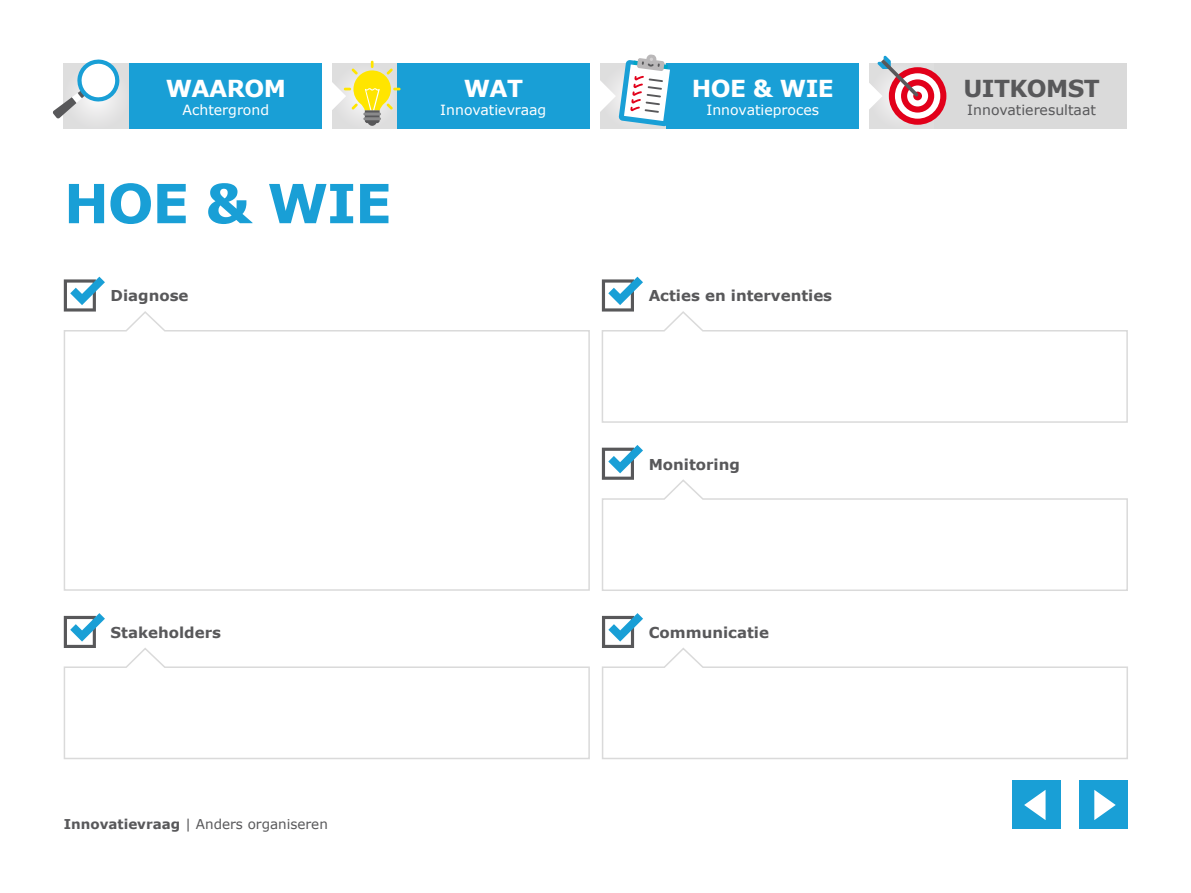
<style>
.page{position:relative;width:1191px;height:893px;background:#fff}
.page>*{position:absolute;margin:0;border:0;box-sizing:border-box;transform-origin:0 0}
.t1{font:700 54px "Verdana";letter-spacing:-.025em;color:#199fd6}
.t2{font:700 23.4px "Verdana";letter-spacing:-.025em;color:#fff}
.t3{font:700 23.4px "Verdana";letter-spacing:-.025em;color:#58585a}
.t4{font:700 15px "Verdana";color:#58585a}
.t5{font:14.1px "Verdana";color:#fff}
.t6{font:14.1px "Verdana";color:#58585a}
.t7{font:13.5px "Verdana";color:#58585a}
.s1{font-weight:700}
</style>
<div class="page">
<div style="left:1079px;top:781px;width:48px;height:48px;background:#199fd6"></div>
<svg style="left:1094px;top:790px;width:21px;height:30px"></svg>
<div style="left:1012px;top:781px;width:48px;height:48px;background:#199fd6"></div>
<svg style="left:1024px;top:790px;width:21px;height:30px"></svg>
<svg style="left:63px;top:310px;width:527px;height:281px"></svg>
<svg style="left:601px;top:310px;width:527px;height:113px"></svg>
<svg style="left:64px;top:277px;width:41px;height:35px"></svg>
<svg style="left:64px;top:613px;width:41px;height:33px"></svg>
<svg style="left:602px;top:613px;width:41px;height:33px"></svg>
<div style="left:869px;top:64px;width:65px;height:65px;background:#dedede"></div>
<div style="left:934px;top:64px;width:193px;height:65px;background:#dadada"></div>
<div style="left:332px;top:64px;width:65px;height:65px;background:#dedede"></div>
<div style="left:601px;top:64px;width:65px;height:65px;background:#dedede"></div>
<div style="left:64px;top:64px;width:65px;height:65px;background:#dfdfdf"></div>
<div style="left:666px;top:64px;width:192px;height:65px;background:#199fd6"></div>
<div style="left:397px;top:64px;width:193px;height:65px;background:#199fd6"></div>
<div style="left:129px;top:64px;width:193px;height:65px;background:#199fd6"></div>
<svg style="left:602px;top:445px;width:41px;height:33px"></svg>
<svg style="left:602px;top:277px;width:41px;height:35px"></svg>
<svg style="left:601px;top:478px;width:527px;height:113px"></svg>
<svg style="left:63px;top:646px;width:527px;height:113px"></svg>
<svg style="left:602px;top:646px;width:526px;height:113px"></svg>
<svg style="left:53px;top:59px;width:67px;height:60px"></svg>
<svg style="left:317px;top:61px;width:83px;height:65px"></svg>
<div style="left:889px;top:67px;width:57px;height:58px;background:#e2001a;border-radius:50%"></div>
<div style="left:895px;top:73px;width:45px;height:46px;background:#fff;border-radius:50%"></div>
<div style="left:901px;top:79px;width:33px;height:34px;background:#e2001a;border-radius:50%"></div>
<div style="left:907px;top:85px;width:21px;height:21px;background:#fff;border-radius:50%"></div>
<div style="left:913px;top:92px;width:9px;height:8px;background:#e2001a;border-radius:50%"></div>
<svg style="left:854px;top:55px;width:64px;height:70px"></svg>
<svg style="left:587px;top:54px;width:88px;height:72px"></svg>
<h2 class="t2" style="left:166px;top:71px;width:122px">WAAROM</h2>
<p class="t5" style="left:182px;top:100px;width:88px">Achtergrond</p>
<h1 class="t1" style="left:64px;top:165px;width:329px">HOE &amp; WIE</h1>
<p class="t4" style="left:111px;top:285px;width:79px">Diagnose</p>
<h2 class="t2" style="left:464px;top:71px;width:61px">WAT</h2>
<p class="t5" style="left:440px;top:100px;width:108px">Innovatievraag</p>
<h2 class="t2" style="left:692px;top:71px;width:144px">HOE &amp; WIE</h2>
<p class="t5" style="left:706px;top:100px;width:114px">Innovatieproces</p>
<p class="t4" style="left:648px;top:285px;width:185px">Acties en interventies</p>
<p class="t4" style="left:648px;top:453px;width:93px">Monitoring</p>
<p class="t4" style="left:111px;top:622px;width:112px">Stakeholders</p>
<p class="t4" style="left:649px;top:622px;width:122px">Communicatie</p>
<p class="t7" style="left:64px;top:815px;width:265px"><span class="s1">Innovatievraag</span> | Anders organiseren</p>
<h2 class="t3" style="left:963px;top:71px;width:138px">UITKOMST</h2>
<p class="t6" style="left:967px;top:100px;width:130px">Innovatieresultaat</p>
</div>
